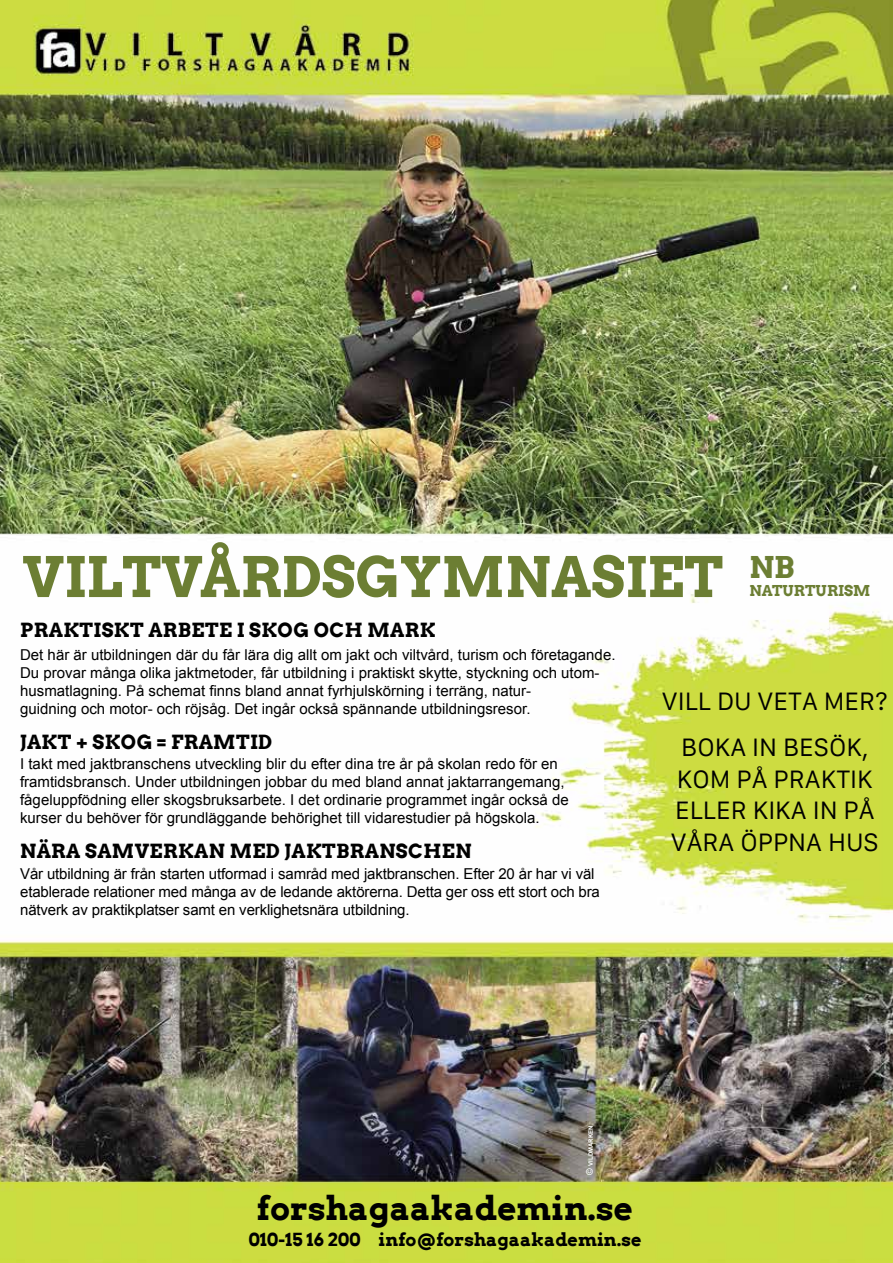
<style>
.page{position:relative;width:893px;height:1263px;background:#fff}
.page>*{position:absolute;margin:0;border:0;box-sizing:border-box;transform-origin:0 0}
.t1{font:700 55.5px "Arvo";color:#6c7e33}
.t2{font:700 33px "Arvo";color:#000}
.t3{font:700 30px "Arvo";color:#6c7e33}
.t4{font:24px/31.5px "Galvji";color:#000;text-align:center}
.t5{font:700 19.5px "Arvo";letter-spacing:.02em;color:#000}
.t6{font:700 18px "Arvo";color:#000}
.t7{font:15px/18px "Arial";color:#000}
.t8{font:700 15px "Arvo";color:#6c7e33}
.t9{font:700 6px "Arial";color:#fff}
.s1{font-size:9px}
</style>
<div class="page">
<img style="left:0;top:0;width:893px;height:1263px">
<h1 class="t1" style="left:23px;top:542px;width:702px">VILTVÅRDSGYMNASIET</h1>
<h3 class="t3" style="left:749px;top:548px;width:47px">NB</h3>
<p class="t8" style="left:749px;top:582px;width:123px">NATURTURISM</p>
<h3 class="t5" style="left:20px;top:618px;width:417px">PRAKTISKT ARBETE I SKOG OCH MARK</h3>
<p class="t7" style="left:20px;top:646px;width:597px">Det här är utbildningen där du får lära dig allt om jakt och viltvård, turism och företagande.<br>Du provar många olika jaktmetoder, får utbildning i praktiskt skytte, styckning och utom&shy;husmatlagning. På schemat finns bland annat fyrhjulskörning i terräng, natur-<br>guidning och motor- och röjsåg. Det ingår också spännande utbildningsresor.</p>
<h3 class="t5" style="left:20px;top:730px;width:253px">JAKT + SKOG = FRAMTID</h3>
<p class="t7" style="left:20px;top:755px;width:550px">I takt med jaktbranschens utveckling blir du efter dina tre år på skolan redo för en framtidsbransch. Under utbildningen jobbar du med bland annat jaktarrangemang, fågeluppfödning eller skogsbruksarbete. I det ordinarie programmet ingår också de kurser du behöver för grundläggande behörighet till vidarestudier på högskola.</p>
<h3 class="t5" style="left:20px;top:839px;width:453px">NÄRA SAMVERKAN MED JAKTBRANSCHEN</h3>
<p class="t7" style="left:20px;top:865px;width:581px">Vår utbildning är från starten utformad i samråd med jaktbranschen. Efter 20 år har vi väl etablerade relationer med många av de ledande aktörerna. Detta ger oss ett stort och bra nätverk av praktikplatser samt en verklighetsnära utbildning.</p>
<h3 class="t4" style="left:662px;top:678px;width:228px;line-height:46.5px">VILL DU VETA MER?<br>BOKA IN BESÖK,</h3>
<h3 class="t4" style="left:671px;top:764px;width:210px;text-align:left">KOM PÅ PRAKTIK<br>ELLER KIKA IN PÅ<br>VÅRA ÖPPNA HUS</h3>
<p class="t9" style="left:587px;top:1175px;width:51px;rotate:-90deg"><span class="s1">©</span> VILDMARKEN</p>
<h2 class="t2" style="left:257px;top:1187px;width:377px">forshagaakademin.se</h2>
<p class="t6" style="left:248px;top:1228px;width:395px">010-15 16 200 info@forshagaakademin.se</p>
</div>
